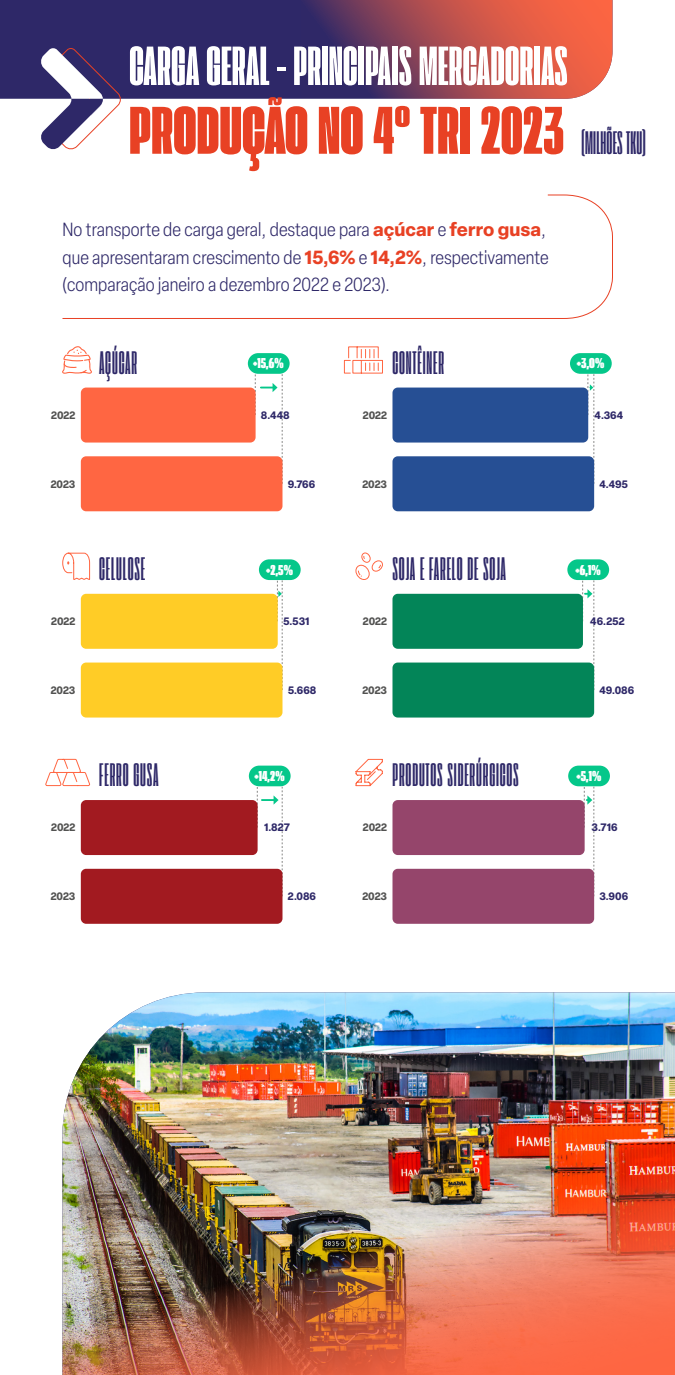
<style>
.page{position:relative;width:675px;height:1375px;background:#fff}
.page>*{position:absolute;margin:0;border:0;box-sizing:border-box;transform-origin:0 0}
.t1{font:70.62px "Extenda 40 Hecto";letter-spacing:.005em;color:#e84124}
.t2{font:57.81px "Extenda 30 Deca";letter-spacing:.005em;color:#fff}
.t3{font:34.25px "Extenda 20 Micro";letter-spacing:.025em;color:#2e2868}
.t4{font:300 condensed 18.75px/27.5px "Elza";letter-spacing:.005em;color:#2e2868}
.t5{font:15px "Extenda 50 Mega";color:#fff}
.t6{font:700 10.62px "Elza";color:#2e2868}
.t7{font:700 10.62px "Elza";color:#525251}
.s1{font-family:"Extenda 20 Micro";font-size:34.25px;color:#2e2868}
.s2{font-weight:700;font-stretch:normal;color:#e84124}
.s3{font-family:"Extenda 60 Giga"}
</style>
<div class="page">
<div style="left:0;top:0;width:301px;height:99px;background:#2e2868"></div>
<svg style="left:40px;top:47px;width:82px;height:103px"></svg>
<img style="left:120px;top:992px;width:555px;height:28px">
<div style="left:259px;top:559px;width:42px;height:21px;background:#05c78a;border-radius:10px"></div>
<div style="left:248px;top:353px;width:42px;height:21px;background:#05c78a;border-radius:10px"></div>
<div style="left:570px;top:353px;width:42px;height:21px;background:#05c78a;border-radius:10px"></div>
<div style="left:567px;top:559px;width:42px;height:21px;background:#05c78a;border-radius:10px"></div>
<div style="left:568px;top:766px;width:42px;height:20px;background:#05c78a;border-radius:10px"></div>
<div style="left:249px;top:766px;width:42px;height:20px;background:#05c78a;border-radius:10px"></div>
<svg style="left:255px;top:373px;width:28px;height:85px"></svg>
<svg style="left:257px;top:786px;width:26px;height:85px"></svg>
<svg style="left:584px;top:786px;width:11px;height:110px"></svg>
<svg style="left:582px;top:580px;width:13px;height:110px"></svg>
<svg style="left:588px;top:373px;width:7px;height:111px"></svg>
<svg style="left:277px;top:580px;width:6px;height:86px"></svg>
<svg style="left:301px;top:0;width:312px;height:99px"></svg>
<svg style="left:62px;top:195px;width:551px;height:124px"></svg>
<svg style="left:343px;top:346px;width:40px;height:28px"></svg>
<svg style="left:62px;top:552px;width:29px;height:28px"></svg>
<svg style="left:45px;top:758px;width:45px;height:29px"></svg>
<svg style="left:62px;top:346px;width:30px;height:28px"></svg>
<svg style="left:355px;top:552px;width:28px;height:28px"></svg>
<svg style="left:355px;top:758px;width:28px;height:29px"></svg>
<img style="left:62px;top:1020px;width:613px;height:355px">
<div style="left:81px;top:388px;width:175px;height:55px;background:#ff6642;border-radius:5px"></div>
<div style="left:81px;top:456px;width:202px;height:55px;background:#ff6642;border-radius:5px"></div>
<div style="left:392px;top:388px;width:196px;height:55px;background:#264f94;border-radius:5px"></div>
<div style="left:392px;top:456px;width:202px;height:55px;background:#264f94;border-radius:5px"></div>
<div style="left:81px;top:594px;width:197px;height:55px;background:#ffcc26;border-radius:5px"></div>
<div style="left:81px;top:663px;width:202px;height:55px;background:#ffcc26;border-radius:5px"></div>
<div style="left:392px;top:594px;width:191px;height:55px;background:#038558;border-radius:5px"></div>
<div style="left:392px;top:663px;width:202px;height:55px;background:#038558;border-radius:5px"></div>
<div style="left:81px;top:800px;width:177px;height:55px;background:#a21a20;border-radius:5px"></div>
<div style="left:81px;top:869px;width:202px;height:55px;background:#a21a20;border-radius:5px"></div>
<div style="left:393px;top:800px;width:192px;height:55px;background:#95456b;border-radius:5px"></div>
<div style="left:393px;top:869px;width:201px;height:55px;background:#95456b;border-radius:5px"></div>
<h2 class="t2" style="left:129px;top:27px;width:440px">CARGA GERAL - PRINCIPAIS MERCADORIAS</h2>
<h1 class="t1" style="left:129px;top:83px;width:518px">PRODUÇÃO NO 4º TRI 2023 <span class="s1">(MILHÕES TKU)</span></h1>
<p class="t4" style="left:62px;top:216px;width:488px">No transporte de carga geral, destaque para <span class="s2">açúcar</span> e <span class="s2">ferro gusa</span>, que apresentaram crescimento de <span class="s2">15,6%</span> e <span class="s2">14,2%</span>, respectivamente (comparação janeiro a dezembro 2022 e 2023).</p>
<p class="t7" style="left:51px;top:407px;width:26px">2022</p>
<h3 class="t3" style="left:99px;top:340px;width:40px">AÇÚCAR</h3>
<p class="t7" style="left:51px;top:476px;width:26px">2023</p>
<h3 class="t3" style="left:392px;top:340px;width:53px">CONTÊINER</h3>
<p class="t5" style="left:253px;top:353px;width:32px"><span class="s3">+</span>15,6%</p>
<p class="t5" style="left:577px;top:353px;width:29px"><span class="s3">+</span>3,0%</p>
<p class="t6" style="left:261px;top:407px;width:30px">8.448</p>
<p class="t6" style="left:288px;top:476px;width:29px">9.766</p>
<p class="t7" style="left:363px;top:407px;width:26px">2022</p>
<p class="t7" style="left:362px;top:476px;width:26px">2023</p>
<p class="t6" style="left:595px;top:407px;width:30px">4.364</p>
<p class="t6" style="left:599px;top:476px;width:30px">4.495</p>
<p class="t7" style="left:51px;top:614px;width:26px">2022</p>
<h3 class="t3" style="left:99px;top:546px;width:48px">CELULOSE</h3>
<h3 class="t3" style="left:392px;top:546px;width:115px">SOJA E FARELO DE SOJA</h3>
<p class="t5" style="left:266px;top:559px;width:28px"><span class="s3">+</span>2,5%</p>
<p class="t6" style="left:283px;top:614px;width:28px">5.531</p>
<p class="t7" style="left:363px;top:614px;width:26px">2022</p>
<p class="t7" style="left:51px;top:682px;width:26px">2023</p>
<p class="t6" style="left:288px;top:682px;width:30px">5.668</p>
<p class="t7" style="left:362px;top:682px;width:26px">2023</p>
<p class="t5" style="left:575px;top:559px;width:27px"><span class="s3">+</span>6,1%</p>
<p class="t6" style="left:590px;top:614px;width:36px">46.252</p>
<p class="t6" style="left:599px;top:682px;width:36px">49.086</p>
<p class="t7" style="left:51px;top:820px;width:26px">2022</p>
<h3 class="t3" style="left:99px;top:752px;width:61px">FERRO GUSA</h3>
<h3 class="t3" style="left:392px;top:752px;width:128px">PRODUTOS SIDERÚRGICOS</h3>
<p class="t5" style="left:254px;top:766px;width:32px"><span class="s3">+</span>14,2%</p>
<p class="t5" style="left:576px;top:766px;width:26px"><span class="s3">+</span>5,1%</p>
<p class="t6" style="left:264px;top:820px;width:27px">1.827</p>
<p class="t7" style="left:363px;top:820px;width:26px">2022</p>
<p class="t6" style="left:592px;top:820px;width:28px">3.716</p>
<p class="t7" style="left:51px;top:889px;width:26px">2023</p>
<p class="t6" style="left:288px;top:889px;width:30px">2.086</p>
<p class="t7" style="left:362px;top:889px;width:26px">2023</p>
<p class="t6" style="left:599px;top:889px;width:30px">3.906</p>
</div>
